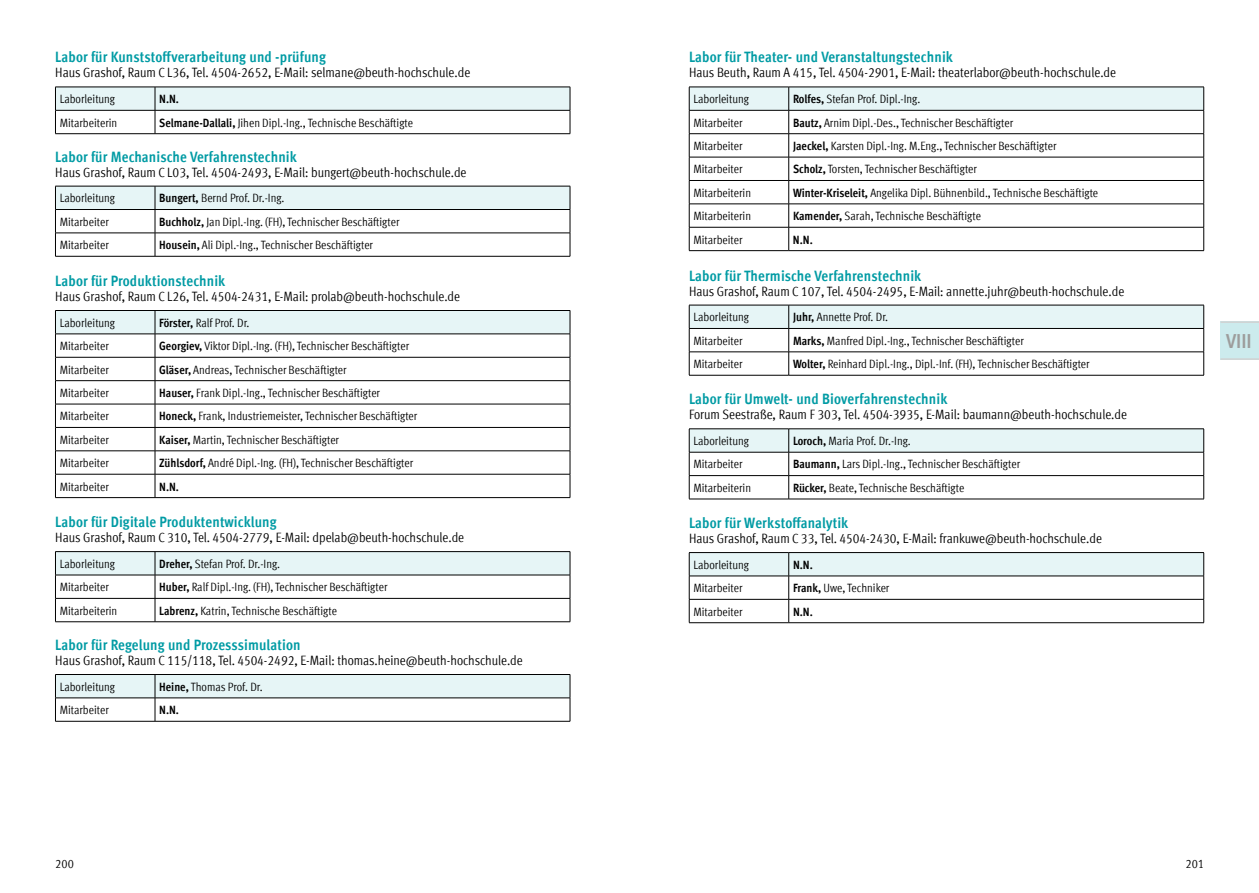
<style>
.page{position:relative;width:1259px;height:893px;background:#fff}
.page>*{position:absolute;margin:0;border:0;box-sizing:border-box;transform-origin:0 0}
.t1{font:700 condensed 20.25px "Meta Offc";color:#9d9d9c}
.t2{font:700 condensed 15px "Meta Offc";letter-spacing:.01em;color:#009ba4}
.t3{font:condensed 13.5px "Meta Offc";color:#000}
.t4{font:condensed 12.3px "Meta Offc";color:#000}
.t5{font:condensed 12px "Meta Offc";color:#000}
.t6{font:700 condensed 12px "Meta Offc";color:#000}
.s1{font-weight:700}
</style>
<div class="page">
<svg style="left:55px;top:186px;width:516px;height:70px"></svg>
<hr style="left:55px;top:256px;width:100px;height:1px;background:#000">
<hr style="left:155px;top:256px;width:415px;height:1px;background:#000">
<svg style="left:55px;top:310px;width:516px;height:187px"></svg>
<hr style="left:55px;top:497px;width:100px;height:1px;background:#000">
<hr style="left:155px;top:497px;width:415px;height:1px;background:#000">
<hr style="left:55px;top:551px;width:100px;height:1px;background:#000">
<hr style="left:155px;top:551px;width:415px;height:1px;background:#000">
<svg style="left:55px;top:552px;width:516px;height:70px"></svg>
<hr style="left:55px;top:621px;width:100px;height:1px;background:#000">
<hr style="left:155px;top:621px;width:415px;height:1px;background:#000">
<svg style="left:55px;top:674px;width:516px;height:47px"></svg>
<hr style="left:55px;top:721px;width:100px;height:1px;background:#000">
<hr style="left:155px;top:721px;width:415px;height:1px;background:#000">
<svg style="left:689px;top:87px;width:515px;height:163px"></svg>
<hr style="left:689px;top:250px;width:100px;height:1px;background:#000">
<hr style="left:789px;top:250px;width:415px;height:1px;background:#000">
<svg style="left:689px;top:305px;width:515px;height:70px"></svg>
<hr style="left:689px;top:375px;width:100px;height:1px;background:#000">
<hr style="left:789px;top:375px;width:415px;height:1px;background:#000">
<svg style="left:689px;top:429px;width:515px;height:70px"></svg>
<hr style="left:689px;top:499px;width:100px;height:1px;background:#000">
<hr style="left:789px;top:499px;width:415px;height:1px;background:#000">
<hr style="left:689px;top:552px;width:100px;height:1px;background:#000">
<hr style="left:789px;top:552px;width:415px;height:1px;background:#000">
<svg style="left:689px;top:553px;width:515px;height:69px"></svg>
<hr style="left:689px;top:622px;width:100px;height:1px;background:#000">
<hr style="left:789px;top:622px;width:415px;height:1px;background:#000">
<svg style="left:55px;top:87px;width:516px;height:47px"></svg>
<hr style="left:55px;top:133px;width:100px;height:1px;background:#000">
<hr style="left:155px;top:133px;width:415px;height:1px;background:#000">
<div style="left:1220px;top:321px;width:39px;height:39px;background:#ccebed"></div>
<hr style="left:1220px;top:321px;width:39px;height:2px;background:#d0d0d0">
<hr style="left:1220px;top:358px;width:39px;height:2px;background:#d0d0d0">
<p class="t2" style="left:55px;top:48px;width:272px">Labor für Kunststoffverarbeitung und -prüfung</p>
<p class="t3" style="left:55px;top:65px;width:416px">Haus Grashof, Raum C L36, Tel. 4504-2652, E-Mail: selmane@beuth-hochschule.de</p>
<p class="t5" style="left:60px;top:92px;width:57px">Laborleitung</p>
<p class="t6" style="left:159px;top:92px;width:21px">N.N.</p>
<p class="t5" style="left:60px;top:116px;width:59px">Mitarbeiterin</p>
<p class="t5" style="left:159px;top:116px;width:255px"><span class="s1">Selmane-Dallali,</span> Jihen Dipl.-Ing., Technische Beschäftigte</p>
<p class="t2" style="left:55px;top:148px;width:243px">Labor für Mechanische Verfahrenstechnik</p>
<p class="t3" style="left:55px;top:164px;width:413px">Haus Grashof, Raum C L03, Tel. 4504-2493, E-Mail: bungert@beuth-hochschule.de</p>
<p class="t5" style="left:60px;top:191px;width:57px">Laborleitung</p>
<p class="t5" style="left:159px;top:191px;width:127px"><span class="s1">Bungert,</span> Bernd Prof. Dr.-Ing.</p>
<p class="t5" style="left:60px;top:215px;width:51px">Mitarbeiter</p>
<p class="t5" style="left:159px;top:215px;width:242px"><span class="s1">Buchholz,</span> Jan Dipl.-Ing. (FH), Technischer Beschäftigter</p>
<p class="t5" style="left:60px;top:238px;width:51px">Mitarbeiter</p>
<p class="t5" style="left:159px;top:238px;width:215px"><span class="s1">Housein,</span> Ali Dipl.-Ing., Technischer Beschäftigter</p>
<p class="t2" style="left:55px;top:272px;width:172px">Labor für Produktionstechnik</p>
<p class="t3" style="left:55px;top:289px;width:406px">Haus Grashof, Raum C L26, Tel. 4504-2431, E-Mail: prolab@beuth-hochschule.de</p>
<p class="t5" style="left:60px;top:316px;width:57px">Laborleitung</p>
<p class="t5" style="left:159px;top:316px;width:92px"><span class="s1">Förster,</span> Ralf Prof. Dr.</p>
<p class="t5" style="left:60px;top:339px;width:51px">Mitarbeiter</p>
<p class="t5" style="left:159px;top:339px;width:251px"><span class="s1">Georgiev,</span> Viktor Dipl.-Ing. (FH), Technischer Beschäftigter</p>
<p class="t5" style="left:60px;top:363px;width:51px">Mitarbeiter</p>
<p class="t5" style="left:159px;top:363px;width:189px"><span class="s1">Gläser,</span> Andreas, Technischer Beschäftigter</p>
<p class="t5" style="left:60px;top:386px;width:51px">Mitarbeiter</p>
<p class="t5" style="left:159px;top:386px;width:222px"><span class="s1">Hauser,</span> Frank Dipl.-Ing., Technischer Beschäftigter</p>
<p class="t5" style="left:60px;top:409px;width:51px">Mitarbeiter</p>
<p class="t5" style="left:159px;top:409px;width:260px"><span class="s1">Honeck,</span> Frank, Industriemeister, Technischer Beschäftigter</p>
<p class="t5" style="left:60px;top:433px;width:51px">Mitarbeiter</p>
<p class="t5" style="left:159px;top:433px;width:181px"><span class="s1">Kaiser,</span> Martin, Technischer Beschäftigter</p>
<p class="t5" style="left:60px;top:456px;width:51px">Mitarbeiter</p>
<p class="t5" style="left:159px;top:456px;width:255px"><span class="s1">Zühlsdorf,</span> André Dipl.-Ing. (FH), Technischer Beschäftigter</p>
<p class="t5" style="left:60px;top:480px;width:51px">Mitarbeiter</p>
<p class="t6" style="left:159px;top:479px;width:21px">N.N.</p>
<p class="t2" style="left:55px;top:513px;width:223px">Labor für Digitale Produktentwicklung</p>
<p class="t3" style="left:55px;top:530px;width:410px">Haus Grashof, Raum C 310, Tel. 4504-2779, E-Mail: dpelab@beuth-hochschule.de</p>
<p class="t5" style="left:60px;top:557px;width:57px">Laborleitung</p>
<p class="t5" style="left:159px;top:557px;width:122px"><span class="s1">Dreher,</span> Stefan Prof. Dr.-Ing.</p>
<p class="t5" style="left:60px;top:580px;width:51px">Mitarbeiter</p>
<p class="t5" style="left:159px;top:580px;width:230px"><span class="s1">Huber,</span> Ralf Dipl.-Ing. (FH), Technischer Beschäftigter</p>
<p class="t5" style="left:60px;top:604px;width:59px">Mitarbeiterin</p>
<p class="t5" style="left:159px;top:604px;width:179px"><span class="s1">Labrenz,</span> Katrin, Technische Beschäftigte</p>
<p class="t2" style="left:55px;top:636px;width:247px">Labor für Regelung und Prozesssimulation</p>
<p class="t3" style="left:55px;top:653px;width:469px">Haus Grashof, Raum C 115/118, Tel. 4504-2492, E-Mail: thomas.heine@beuth-hochschule.de</p>
<p class="t5" style="left:60px;top:680px;width:57px">Laborleitung</p>
<p class="t5" style="left:159px;top:680px;width:105px"><span class="s1">Heine,</span> Thomas Prof. Dr.</p>
<p class="t5" style="left:60px;top:703px;width:51px">Mitarbeiter</p>
<p class="t6" style="left:159px;top:703px;width:21px">N.N.</p>
<p class="t2" style="left:689px;top:48px;width:265px">Labor für Theater- und Veranstaltungstechnik</p>
<p class="t3" style="left:689px;top:65px;width:428px">Haus Beuth, Raum A 415, Tel. 4504-2901, E-Mail: theaterlabor@beuth-hochschule.de</p>
<p class="t5" style="left:693px;top:92px;width:57px">Laborleitung</p>
<p class="t5" style="left:793px;top:92px;width:129px"><span class="s1">Rolfes,</span> Stefan Prof. Dipl.-Ing.</p>
<p class="t5" style="left:693px;top:116px;width:51px">Mitarbeiter</p>
<p class="t5" style="left:793px;top:116px;width:222px"><span class="s1">Bautz,</span> Arnim Dipl.-Des., Technischer Beschäftigter</p>
<p class="t5" style="left:693px;top:139px;width:51px">Mitarbeiter</p>
<p class="t5" style="left:793px;top:139px;width:265px"><span class="s1">Jaeckel,</span> Karsten Dipl.-Ing. M.Eng., Technischer Beschäftigter</p>
<p class="t5" style="left:693px;top:162px;width:51px">Mitarbeiter</p>
<p class="t5" style="left:793px;top:162px;width:185px"><span class="s1">Scholz,</span> Torsten, Technischer Beschäftigter</p>
<p class="t5" style="left:693px;top:186px;width:59px">Mitarbeiterin</p>
<p class="t5" style="left:793px;top:186px;width:307px"><span class="s1">Winter-Kriseleit,</span> Angelika Dipl. Bühnenbild., Technische Beschäftigte</p>
<p class="t5" style="left:693px;top:209px;width:59px">Mitarbeiterin</p>
<p class="t5" style="left:793px;top:209px;width:189px"><span class="s1">Kamender,</span> Sarah, Technische Beschäftigte</p>
<p class="t5" style="left:693px;top:233px;width:51px">Mitarbeiter</p>
<p class="t6" style="left:793px;top:232px;width:21px">N.N.</p>
<p class="t2" style="left:689px;top:267px;width:234px">Labor für Thermische Verfahrenstechnik</p>
<p class="t3" style="left:689px;top:283px;width:437px">Haus Grashof, Raum C 107, Tel. 4504-2495, E-Mail: annette.juhr@beuth-hochschule.de</p>
<p class="t5" style="left:693px;top:310px;width:57px">Laborleitung</p>
<p class="t5" style="left:793px;top:310px;width:97px"><span class="s1">Juhr,</span> Annette Prof. Dr.</p>
<p class="t5" style="left:693px;top:334px;width:51px">Mitarbeiter</p>
<p class="t5" style="left:793px;top:334px;width:232px"><span class="s1">Marks,</span> Manfred Dipl.-Ing., Technischer Beschäftigter</p>
<p class="t5" style="left:693px;top:357px;width:51px">Mitarbeiter</p>
<p class="t5" style="left:793px;top:357px;width:298px"><span class="s1">Wolter,</span> Reinhard Dipl.-Ing., Dipl.-Inf. (FH), Technischer Beschäftigter</p>
<p class="t2" style="left:689px;top:390px;width:260px">Labor für Umwelt- und Bioverfahrenstechnik</p>
<p class="t3" style="left:689px;top:407px;width:439px">Forum Seestraße, Raum F 303, Tel. 4504-3935, E-Mail: baumann@beuth-hochschule.de</p>
<p class="t5" style="left:693px;top:434px;width:57px">Laborleitung</p>
<p class="t5" style="left:793px;top:434px;width:119px"><span class="s1">Loroch,</span> Maria Prof. Dr.-Ing.</p>
<p class="t5" style="left:693px;top:458px;width:51px">Mitarbeiter</p>
<p class="t5" style="left:793px;top:458px;width:229px"><span class="s1">Baumann,</span> Lars Dipl.-Ing., Technischer Beschäftigter</p>
<p class="t5" style="left:693px;top:481px;width:59px">Mitarbeiterin</p>
<p class="t5" style="left:793px;top:481px;width:173px"><span class="s1">Rücker,</span> Beate, Technische Beschäftigte</p>
<p class="t2" style="left:689px;top:514px;width:161px">Labor für Werkstoffanalytik</p>
<p class="t3" style="left:689px;top:531px;width:414px">Haus Grashof, Raum C 33, Tel. 4504-2430, E-Mail: frankuwe@beuth-hochschule.de</p>
<p class="t5" style="left:693px;top:558px;width:57px">Laborleitung</p>
<p class="t6" style="left:793px;top:558px;width:21px">N.N.</p>
<p class="t5" style="left:693px;top:581px;width:51px">Mitarbeiter</p>
<p class="t5" style="left:793px;top:581px;width:98px"><span class="s1">Frank,</span> Uwe, Techniker</p>
<p class="t5" style="left:693px;top:605px;width:51px">Mitarbeiter</p>
<p class="t6" style="left:793px;top:604px;width:21px">N.N.</p>
<h1 class="t1" style="left:1226px;top:329px;width:27px">VIII</h1>
<p class="t4" style="left:55px;top:857px;width:20px">200</p>
<p class="t4" style="left:1185px;top:857px;width:20px">201</p>
</div>
